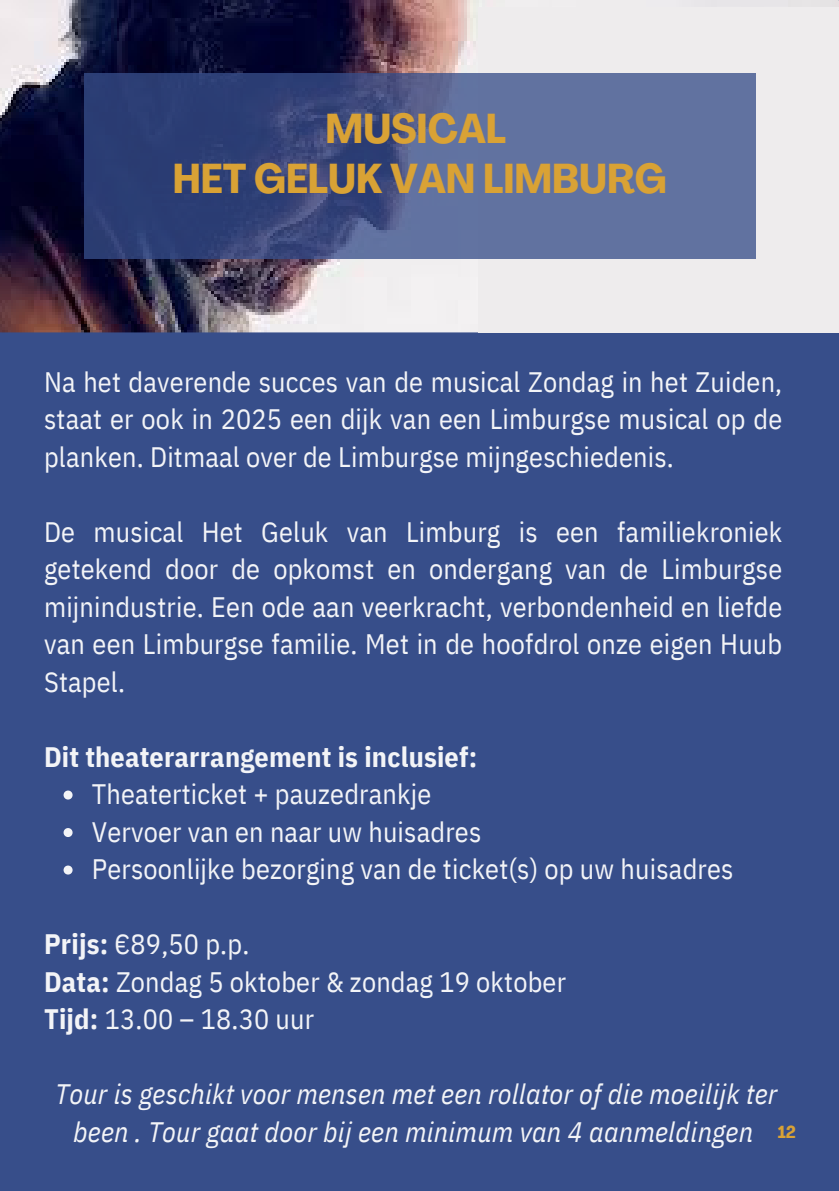
<style>
.page{position:relative;width:839px;height:1191px;background:#fff}
.page>*{position:absolute;margin:0;border:0;box-sizing:border-box;transform-origin:0 0}
.t1{font:700 condensed 41.2px/49.6px "Agrandir";color:#d9a235;text-align:center}
.t2{font:28px/37.6px "IBM Plex Sans Cond";letter-spacing:.005em;color:#f3f4f7;text-align:justify}
.t3{font:italic 28px/37.6px "IBM Plex Sans Cond";letter-spacing:.005em;color:#f3f4f7}
.t4{font:700 28px "IBM Plex Sans Cond";letter-spacing:.005em;color:#f3f4f7}
.s1{font-weight:700}
.s2{font-family:"Agrandir";font-weight:700;font-style:normal;font-stretch:condensed;font-size:17.2px;color:#d9a235}
</style>
<div class="page">
<div style="left:0;top:0;width:838px;height:1191px;background:#374e8a"></div>
<img style="left:0;top:0;width:838px;height:332px">
<div style="left:478px;top:7px;width:360px;height:325px;background:#eeeced"></div>
<svg style="left:84px;top:73px;width:671px;height:186px;background:#4b5b8c"></svg>
<svg style="left:64px;top:791px;width:9px;height:9px"></svg>
<svg style="left:64px;top:828px;width:9px;height:9px"></svg>
<svg style="left:64px;top:866px;width:9px;height:9px"></svg>
<h1 class="t1" style="left:173px;top:108px;width:495px">MUSICAL<br>HET GELUK VAN LIMBURG</h1>
<p class="t2" style="left:44px;top:362px;width:739px">Na het daverende succes van de musical Zondag in het Zuiden, staat er ook in 2025 een dijk van een Limburgse musical op de planken. Ditmaal over de Limburgse mijngeschiedenis.</p>
<p class="t2" style="left:44px;top:512px;width:739px">De musical Het Geluk van Limburg is een familiekroniek getekend door de opkomst en ondergang van de Limburgse mijnindustrie. Een ode aan veerkracht, verbondenheid en liefde van een Limburgse familie. Met in de hoofdrol onze eigen Huub Stapel.</p>
<p class="t4" style="left:44px;top:738px;width:435px">Dit theaterarrangement is inclusief:</p>
<p class="t2" style="left:92px;top:775px;width:643px;text-align:left">Theaterticket + pauzedrankje<br>Vervoer van en naar uw huisadres<br>Persoonlijke bezorging van de ticket(s) op uw huisadres</p>
<p class="t2" style="left:44px;top:925px;width:523px;text-align:left"><span class="s1">Prijs:</span> €89,50 p.p.<br><span class="s1">Data:</span> Zondag 5 oktober &amp; zondag 19 oktober<br><span class="s1">Tijd:</span> 13.00 – 18.30 uur</p>
<p class="t3" style="left:73px;top:1075px;width:724px;text-indent:-18px">Tour is geschikt voor mensen met een rollator of die moeilijk ter been . Tour gaat door bij een minimum van 4 aanmeldingen <span class="s2">12</span></p>
</div>
